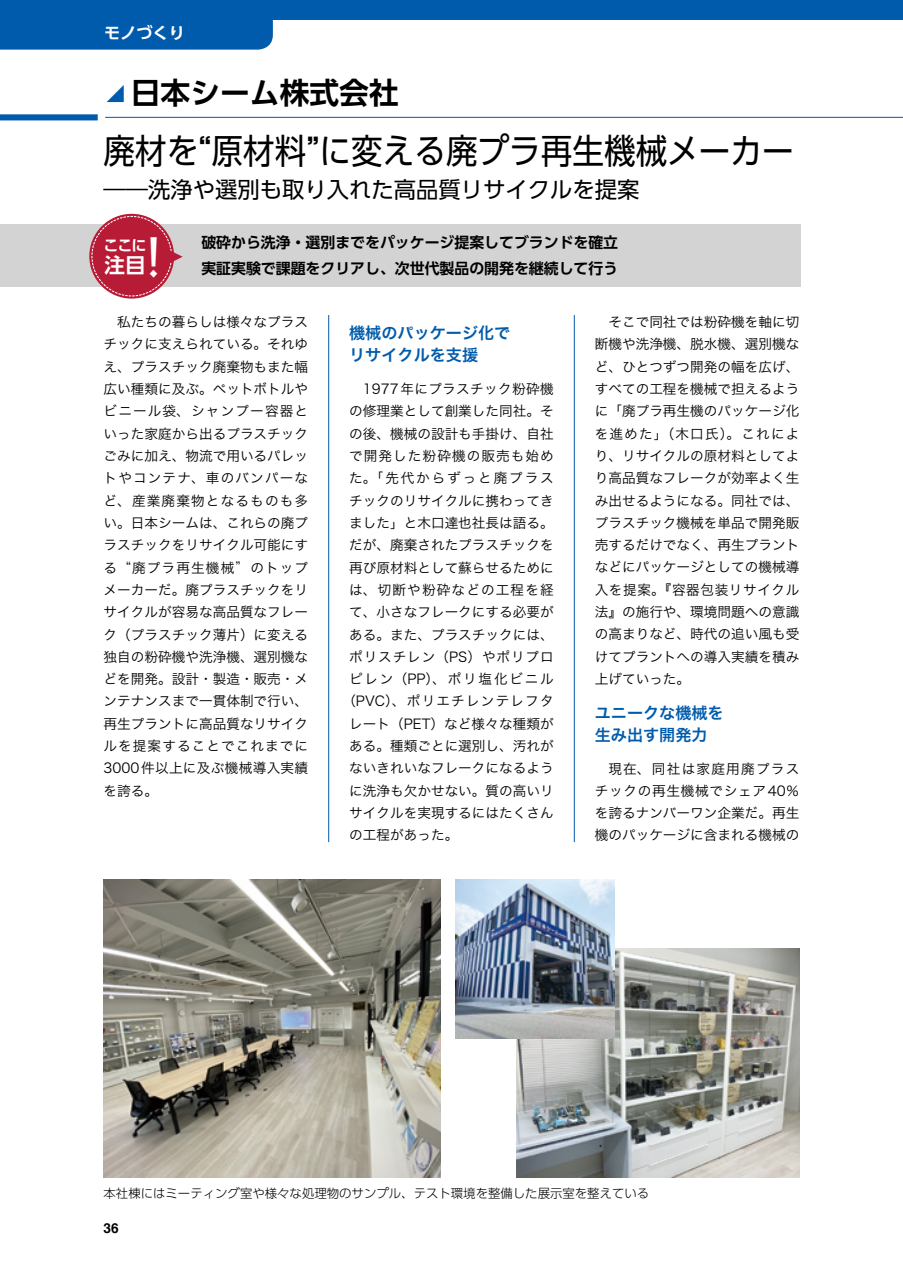
<style>
.page{position:relative;width:903px;height:1275px;background:#fff}
.page>*{position:absolute;margin:0;border:0;box-sizing:border-box;transform-origin:0 0}
.t1{font:34.65px "UD Shin Go Pr 6 N";color:#000;scale:.91 1}
.t2{font:700 29.75px "UD Shin Go Pr 6 N De";color:#000}
.t3{font:22.4px "UD Shin Go Pr 6 N";color:#000}
.t4{font:700 20.65px "UD Shin Go Pr 6 N De";color:#fff}
.t5{font:700 17.15px "UD Shin Go Pr 6 N De";color:#005bac}
.t6{font:16.1px/22.4px "Hiragino Sans Pr 6 N W6";color:#005bac}
.t7{font:700 16.1px "UD Shin Go Pr 6 N De";color:#fff}
.t8{font:700 15.05px "UD Shin Go Pr 6 N De";color:#fff}
.t9{font:700 14.88px/26.1px "UD Shin Go Pr 6 N De";color:#000}
.t10{font:13.65px/22.4px "Hiragino Sans Pr 6 N W3";color:#000;text-align:justify}
.t11{font:13.65px "Hiragino Sans Pr 6 N W3";letter-spacing:.085em;color:#000}
.t12{font:13.65px "Hiragino Sans Pr 6 N W3";letter-spacing:.025em;color:#000}
.t13{font:13.65px "Hiragino Sans Pr 6 N W3";letter-spacing:.065em;color:#000}
.t14{font:13.65px "Hiragino Sans Pr 6 N W3";letter-spacing:.125em;color:#000}
.t15{font:13.65px "Hiragino Sans Pr 6 N W3";letter-spacing:.075em;color:#000}
.t16{font:13.65px "Hiragino Sans Pr 6 N W3";letter-spacing:.135em;color:#000}
.t17{font:13.65px "Hiragino Sans Pr 6 N W3";letter-spacing:.08em;color:#000}
.t18{font:700 13.65px "Helvetica";color:#000}
.t19{font:300 12.42px "UD Shin Go Pr 6 N";color:#000}
.s1{font-family:"Takamodern Min";font-weight:500;font-size:44.98px}
</style>
<div class="page">
<div style="left:0;top:0;width:903px;height:20px;background:#005bac"></div>
<div style="left:0;top:114px;width:98px;height:6px;background:#005bac"></div>
<hr style="left:105px;top:117px;width:798px;height:1px;background:#005bac">
<div style="left:0;top:20px;width:273px;height:30px;background:#005bac"></div>
<div style="left:0;top:225px;width:800px;height:62px;background:#d3d3d4"></div>
<div style="left:89px;top:214px;width:85px;height:85px;background:#b81b35;border-radius:50%"></div>
<svg style="left:170px;top:249px;width:13px;height:15px"></svg>
<hr style="left:328px;top:315px;width:1px;height:527px;background:#005bac">
<hr style="left:574px;top:315px;width:1px;height:527px;background:#005bac">
<img style="left:104px;top:879px;width:337px;height:298px">
<img style="left:517px;top:949px;width:282px;height:228px">
<img style="left:456px;top:879px;width:159px;height:159px">
<p class="t7" style="left:104px;top:20px;width:82px">モノづくり</p>
<h2 class="t2" style="left:131px;top:69px;width:269px">日本シーム株式会社</h2>
<h1 class="t1" style="left:104px;top:123px;width:760px">廃材を“原材料”に変える廃プラ再生機械メーカー</h1>
<h3 class="t3" style="left:104px;top:171px;width:537px">――洗浄や選別も取り入れた高品質リサイクルを提案</h3>
<p class="t9" style="left:201px;top:229px;width:418px">破砕から洗浄・選別までをパッケージ提案してブランドを確立実証実験で課題をクリアし、次世代製品の開発を継続して行う</p>
<p class="t5" style="left:107px;top:79px;width:19px">◢</p>
<h3 class="t4" style="left:104px;top:248px;width:73px">注目<span class="s1">！</span></h3>
<p class="t8" style="left:104px;top:233px;width:44px">ここに</p>
<p class="t10" style="left:104px;top:310px;width:206px;text-indent:14px">私たちの暮らしは様々なプラスチックに支えられている。それゆえ、プラスチック廃棄物もまた幅広い種類に及ぶ。ペットボトルやビニール袋、シャンプー容器といった家庭から出るプラスチックごみに加え、物流で用いるパレットやコンテナ、車のバンパーなど、産業廃棄物となるものも多い。日本シームは、これらの廃プラスチックをリサイクル可能にする“廃プラ再生機械”のトップメーカーだ。廃プラスチックをリサイクルが容易な高品質なフレーク（プラスチック薄片）に変える独自の粉砕機や洗浄機、選別機などを開発。設計・製造・販売・メンテナンスまで一貫体制で行い、再生プラントに高品質なリサイクルを提案することでこれまでに3000件以上に及ぶ機械導入実績を誇る。</p>
<p class="t6" style="left:349px;top:321px;width:163px">機械のパッケージ化でリサイクルを支援</p>
<p class="t12" style="left:363px;top:377px;width:193px">1977年にプラスチック粉砕機</p>
<p class="t10" style="left:349px;top:399px;width:206px">の修理業として創業した同社。そ</p>
<p class="t10" style="left:349px;top:421px;width:206px">の後、機械の設計も手掛け、自社</p>
<p class="t15" style="left:349px;top:444px;width:206px">で開発した粉砕機の販売も始め</p>
<p class="t16" style="left:349px;top:466px;width:206px">た。「先代からずっと廃プラス</p>
<p class="t10" style="left:349px;top:488px;width:206px">チックのリサイクルに携わってき</p>
<p class="t10" style="left:349px;top:511px;width:206px">ました」と木口達也社長は語る。</p>
<p class="t10" style="left:349px;top:533px;width:206px">だが、廃棄されたプラスチックを</p>
<p class="t10" style="left:349px;top:555px;width:206px">再び原材料として蘇らせるために</p>
<p class="t17" style="left:349px;top:578px;width:206px">は、切断や粉砕などの工程を経</p>
<p class="t10" style="left:349px;top:600px;width:206px">て、小さなフレークにする必要が</p>
<p class="t10" style="left:349px;top:622px;width:206px">ある。また、プラスチックには、</p>
<p class="t13" style="left:349px;top:645px;width:206px">ポリスチレン（PS）やポリプロ</p>
<p class="t14" style="left:349px;top:667px;width:206px">ピレン（PP）、ポリ塩化ビニル</p>
<p class="t11" style="left:342px;top:689px;width:213px">（PVC）、ポリエチレンテレフタ</p>
<p class="t10" style="left:349px;top:711px;width:206px">レート（PET）など様々な種類が</p>
<p class="t10" style="left:349px;top:734px;width:206px">ある。種類ごとに選別し、汚れが</p>
<p class="t10" style="left:349px;top:756px;width:206px">ないきれいなフレークになるよう</p>
<p class="t10" style="left:349px;top:778px;width:206px">に洗浄も欠かせない。質の高いリ</p>
<p class="t10" style="left:349px;top:801px;width:206px">サイクルを実現するにはたくさん</p>
<p class="t10" style="left:349px;top:823px;width:111px">の工程があった。</p>
<p class="t10" style="left:595px;top:310px;width:206px;text-indent:14px">そこで同社では粉砕機を軸に切断機や洗浄機、脱水機、選別機など、ひとつずつ開発の幅を広げ、すべての工程を機械で担えるように「廃プラ再生機のパッケージ化を進めた」（木口氏）。これにより、リサイクルの原材料としてより高品質なフレークが効率よく生み出せるようになる。同社では、プラスチック機械を単品で開発販売するだけでなく、再生プラントなどにパッケージとしての機械導入を提案。『容器包装リサイクル法』の施行や、環境問題への意識の高まりなど、時代の追い風も受けてプラントへの導入実績を積み上げていった。</p>
<p class="t6" style="left:595px;top:701px;width:130px">ユニークな機械を生み出す開発力</p>
<p class="t10" style="left:595px;top:756px;width:206px;text-indent:14px">現在、同社は家庭用廃プラスチックの再生機械でシェア40％を誇るナンバーワン企業だ。再生機のパッケージに含まれる機械の</p>
<p class="t19" style="left:104px;top:1183px;width:547px">本社棟にはミーティング室や様々な処理物のサンプル、テスト環境を整備した展示室を整えている</p>
<p class="t18" style="left:104px;top:1217px;width:17px">36</p>
</div>
